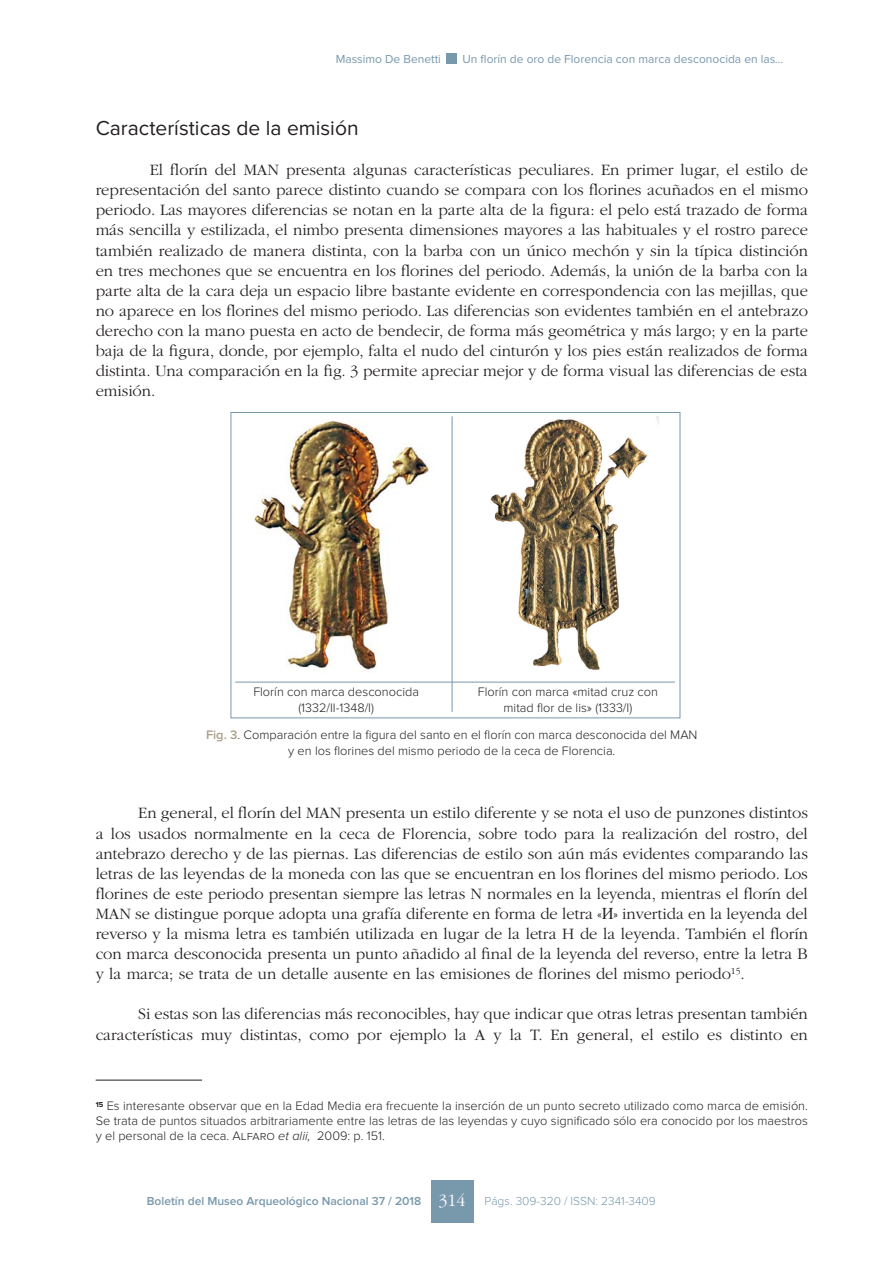
<style>
.page{position:relative;width:893px;height:1263px;background:#fff}
.page>*{position:absolute;margin:0;border:0;box-sizing:border-box;transform-origin:0 0}
.t1{font:21px "Proxima Nova";color:#231f20}
.t2{font:300 18px "ITC Garamond Std";color:#fff}
.t3{font:300 16.5px/20.1px "ITC Garamond Std";color:#231f20;text-align:justify}
.t4{font:300 12.75px/15px "Proxima Nova";color:#231f20;text-align:justify}
.t5{font:12px "Proxima Nova";color:#7898ac}
.t6{font:600 12px "Proxima Nova";color:#7898ac}
.t7{font:300 12px "Proxima Nova";color:#7898ac}
.s1{font-style:italic}
.s2{font-weight:600;color:#ab9f88}
.s3{font-family:"Times New Roman";font-weight:400}
</style>
<div class="page">
<div style="left:431px;top:1180px;width:42px;height:43px;background:#7898ac"></div>
<div style="left:446px;top:53px;width:11px;height:11px;background:#7898ac"></div>
<div style="left:231px;top:412px;width:449px;height:306px;border:1px solid #7898ac"></div>
<hr style="left:96px;top:1080px;width:106px;height:1px;background:#231f20">
<img style="left:253px;top:421px;width:184px;height:261px">
<img style="left:490px;top:416px;width:168px;height:254px">
<hr style="left:235px;top:682px;width:440px;height:1px;background:#7898ac">
<hr style="left:452px;top:416px;width:1px;height:296px;background:#7898ac">
<p class="t5" style="left:336px;top:53px;width:107px">Massimo De Benetti</p>
<p class="t5" style="left:462px;top:54px;width:323px">Un florín de oro de Florencia con marca desconocida en las<span class="s1">…</span></p>
<p class="t1" style="left:96px;top:118px;width:264px">Características de la emisión</p>
<p class="t3" style="left:96px;top:160px;width:714px;text-indent:54px">El florín del MAN presenta algunas características peculiares. En primer lugar, el estilo de representación del santo parece distinto cuando se compara con los florines acuñados en el mismo periodo. Las mayores diferencias se notan en la parte alta de la figura: el pelo está trazado de forma más sencilla y estilizada, el nimbo presenta dimensiones mayores a las habituales y el rostro parece también realizado de manera distinta, con la barba con un único mechón y sin la típica distinción en tres mechones que se encuentra en los florines del periodo. Además, la unión de la barba con la parte alta de la cara deja un espacio libre bastante evidente en correspondencia con las mejillas, que no aparece en los florines del mismo periodo. Las diferencias son evidentes también en el antebrazo derecho con la mano puesta en acto de bendecir, de forma más geométrica y más largo; y en la parte baja de la figura, donde, por ejemplo, falta el nudo del cinturón y los pies están realizados de forma distinta. Una comparación en la fig. 3 permite apreciar mejor y de forma visual las diferencias de esta emisión.</p>
<p class="t4" style="left:478px;top:685px;width:182px;line-height:15.8px;text-align:center">Florín con marca «mitad cruz con mitad flor de lis» (1333/I)</p>
<p class="t4" style="left:206px;top:727px;width:493px"><span class="s2">Fig. 3</span>. Comparación entre la figura del santo en el florín con marca desconocida del MAN</p>
<p class="t4" style="left:288px;top:743px;width:329px">y en los florines del mismo periodo de la ceca de Florencia.</p>
<p class="t4" style="left:253px;top:685px;width:167px">Florín con marca desconocida</p>
<p class="t4" style="left:298px;top:701px;width:77px">(1332/II-1348/I)</p>
<p class="t3" style="left:96px;top:803px;width:714px;text-indent:43px">En general, el florín del MAN presenta un estilo diferente y se nota el uso de punzones distintos a los usados normalmente en la ceca de Florencia, sobre todo para la realización del rostro, del antebrazo derecho y de las piernas. Las diferencias de estilo son aún más evidentes comparando las letras de las leyendas de la moneda con las que se encuentran en los florines del mismo periodo. Los florines de este periodo presentan siempre las letras N normales en la leyenda, mientras el florín del MAN se distingue porque adopta una grafía diferente en forma de letra «<span class="s3">И</span>» invertida en la leyenda del reverso y la misma letra es también utilizada en lugar de la letra H de la leyenda. También el florín con marca desconocida presenta un punto añadido al final de la leyenda del reverso, entre la letra B y la marca; se trata de un detalle ausente en las emisiones de florines del mismo periodo<sup>15</sup>.</p>
<p class="t3" style="left:96px;top:1004px;width:714px;text-align:right">Si estas son las diferencias más reconocibles, hay que indicar que otras letras presentan también características muy distintas, como por ejemplo la A y la T. En general, el estilo es distinto en</p>
<p class="t4" style="left:96px;top:1098px;width:714px"><sup>15</sup> Es interesante observar que en la Edad Media era frecuente la inserción de un punto secreto utilizado como marca de emisión.<br>Se trata de puntos situados arbitrariamente entre las letras de las leyendas y cuyo significado sólo era conocido por los maestros y el personal de la ceca. Alfaro <span class="s1">et alii,</span> 2009: p. 151.</p>
<p class="t6" style="left:147px;top:1195px;width:276px">Boletín del Museo Arqueológico Nacional 37 / 2018</p>
<p class="t2" style="left:439px;top:1190px;width:28px">314</p>
<p class="t7" style="left:485px;top:1195px;width:173px">Págs. 309-320 / ISSN: 2341-3409</p>
</div>
